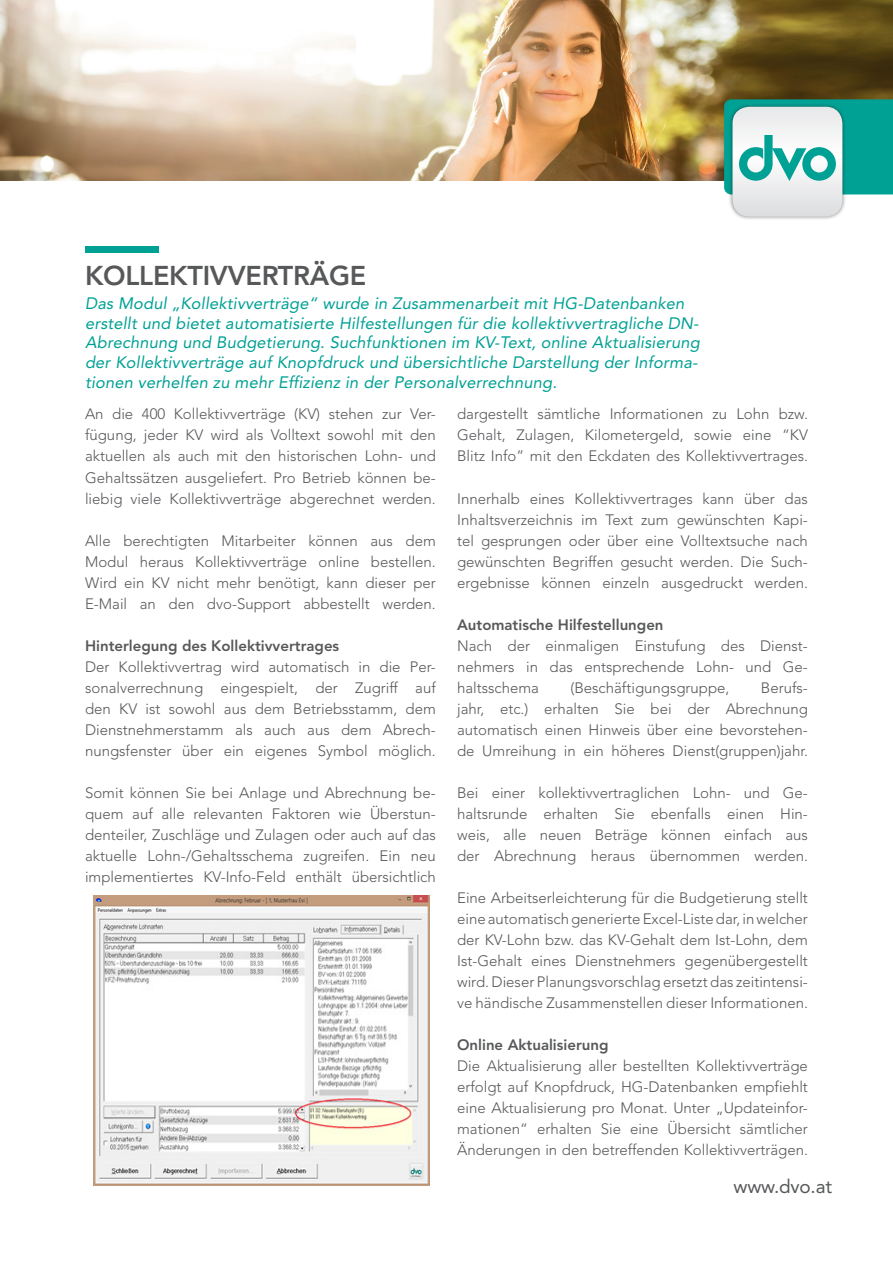
<style>
.page{position:relative;width:893px;height:1263px;background:#fff}
.page>*{position:absolute;margin:0;border:0;box-sizing:border-box;transform-origin:0 0}
.Headline_Groß_18pt_A{font:800 27px "Avenir";letter-spacing:-.01em;color:#57585a}
.BOX_Fließtext{font:19.05px "Avenir";letter-spacing:-.01em;color:#57585a}
.Einleitungstext_11pt{font:italic 16.5px/19.8px "Avenir";letter-spacing:.01em;color:#00a195}
.t1{font:300 15px/21px "Avenir";color:#57585a;text-align:justify}
.t2{font:800 15px "Avenir";color:#57585a}
</style>
<div class="page">
<img style="left:0;top:0;width:893px;height:181px">
<div style="left:728px;top:103px;width:118px;height:117px;background:#231f20;opacity:.5"></div>
<div style="left:732px;top:107px;width:110px;height:110px;background:#e2e3e5;border-radius:17px"></div>
<svg style="left:724px;top:99px;width:169px;height:95px"></svg>
<div style="left:85px;top:246px;width:74px;height:7px;background:#00a195"></div>
<img style="left:93px;top:895px;width:336px;height:291px">
<p class="Headline_Groß_18pt_A" style="left:85px;top:260px;width:283px">KOLLEKTIVVERTRÄGE</p>
<p class="Einleitungstext_11pt" style="left:85px;top:293px;width:616px">Das Modul „Kollektivverträge“ wurde in Zusammenarbeit mit HG-Datenbanken erstellt und bietet automatisierte Hilfestellungen für die kollektivvertragliche DN-Abrechnung und Budgetierung. Suchfunktionen im KV-Text, online Aktualisierung der Kollektivverträge auf Knopfdruck und übersichtliche Darstellung der Informa&shy;tionen verhelfen zu mehr Effizienz in der Personalverrechnung.</p>
<p class="t1" style="left:85px;top:404px;width:352px">An die 400 Kollektivverträge (KV) stehen zur Ver&shy;fügung, jeder KV wird als Volltext sowohl mit den aktuellen als auch mit den historischen Lohn- und Gehaltssätzen ausgeliefert. Pro Betrieb können be&shy;liebig viele Kollektivverträge abgerechnet werden.</p>
<p class="t1" style="left:85px;top:530px;width:352px">Alle berechtigten Mitarbeiter können aus dem Modul heraus Kollektivverträge online bestellen.<br>Wird ein KV nicht mehr benötigt, kann dieser per E-Mail an den dvo-Support abbestellt werden.</p>
<p class="t2" style="left:85px;top:636px;width:256px">Hinterlegung des Kollektivvertrages</p>
<p class="t1" style="left:85px;top:656px;width:352px">Der Kollektivvertrag wird automatisch in die Per&shy;sonalverrechnung eingespielt, der Zugriff auf den KV ist sowohl aus dem Betriebsstamm, dem Dienstnehmerstamm als auch aus dem Abrech&shy;nungsfenster über ein eigenes Symbol möglich.</p>
<p class="t1" style="left:85px;top:782px;width:352px">Somit können Sie bei Anlage und Abrechnung be&shy;quem auf alle relevanten Faktoren wie Überstun&shy;denteiler, Zuschläge und Zulagen oder auch auf das</p>
<p class="t1" style="left:85px;top:845px;width:352px">aktuelle Lohn-/Gehaltsschema zugreifen. Ein neu implementiertes KV-Info-Feld enthält übersichtlich</p>
<p class="t1" style="left:457px;top:404px;width:352px">dargestellt sämtliche Informationen zu Lohn bzw.<br>Gehalt, Zulagen, Kilometergeld, sowie eine “KV Blitz Info” mit den Eckdaten des Kollektivvertrages.</p>
<p class="t1" style="left:457px;top:488px;width:352px">Innerhalb eines Kollektivvertrages kann über das Inhaltsverzeichnis im Text zum gewünschten Kapi&shy;tel gesprungen oder über eine Volltextsuche nach gewünschten Begriffen gesucht werden. Die Such&shy;ergebnisse können einzeln ausgedruckt werden.</p>
<p class="t2" style="left:457px;top:615px;width:208px">Automatische Hilfestellungen</p>
<p class="t1" style="left:457px;top:635px;width:352px">Nach der einmaligen Einstufung des Dienst&shy;nehmers in das entsprechende Lohn- und Ge&shy;haltsschema</p>
<p class="t1" style="left:457px;top:677px;width:352px;text-indent:304px">Berufs&shy;jahr, etc.) erhalten Sie bei der Abrechnung automatisch einen Hinweis über eine bevorstehen&shy;de Umreihung in ein höheres Dienst(gruppen)jahr.</p>
<p class="t1" style="left:457px;top:782px;width:352px">Bei einer kollektivvertraglichen Lohn- und Ge&shy;haltsrunde erhalten Sie ebenfalls einen Hin&shy;weis, alle neuen Beträge können einfach aus der Abrechnung heraus übernommen werden.</p>
<p class="t1" style="left:457px;top:887px;width:352px">Eine Arbeitserleichterung für die Budgetierung stellt eine automatisch generierte Excel-Liste dar, in welcher der KV-Lohn bzw. das KV-Gehalt dem Ist-Lohn, dem Ist-Gehalt eines Dienstnehmers gegenübergestellt wird. Dieser Planungsvorschlag ersetzt das zeitintensi&shy;ve händische Zusammenstellen dieser Informationen.</p>
<p class="t2" style="left:457px;top:1035px;width:153px">Online Aktualisierung</p>
<p class="t1" style="left:457px;top:1055px;width:352px">Die Aktualisierung aller bestellten Kollektivverträge erfolgt auf Knopfdruck, HG-Datenbanken empfiehlt eine Aktualisierung pro Monat. Unter „Updateinfor&shy;mationen“ erhalten Sie eine Übersicht sämtlicher Änderungen in den betreffenden Kollektivverträgen.</p>
<p class="t1" style="left:571px;top:677px;width:160px">(Beschäftigungsgruppe,</p>
<p class="BOX_Fließtext" style="left:733px;top:1175px;width:100px">www.dvo.at</p>
</div>
